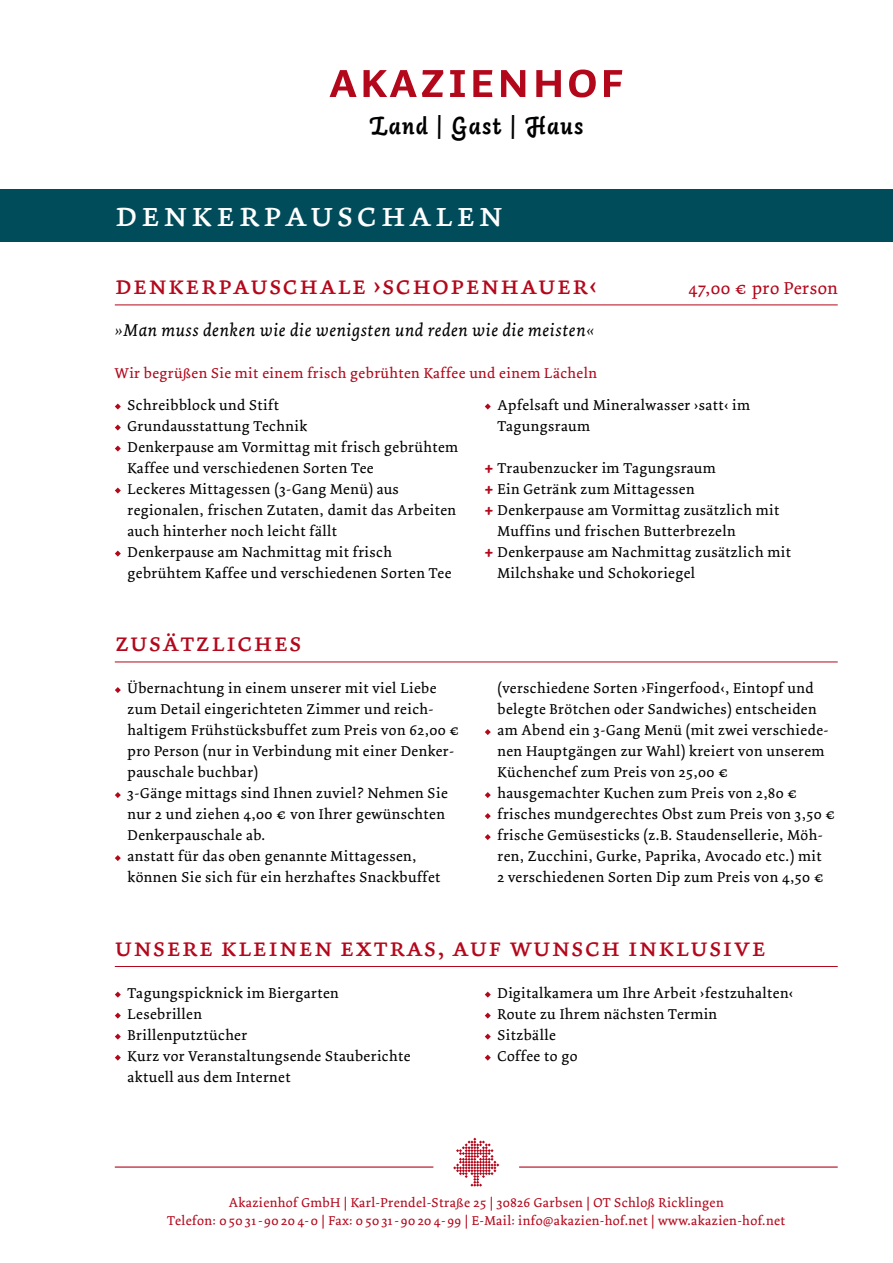
<style>
.page{position:relative;width:893px;height:1263px;background:#fff}
.page>*{position:absolute;margin:0;border:0;box-sizing:border-box;transform-origin:0 0}
.t1{font:51.3px "Auto 3 Bold Sm Cp";letter-spacing:.03em;color:#b3071b}
.t2{font:36px "Dolly Small Caps";letter-spacing:.08em;color:#fff}
.t3{font:27px "Dolly Small Caps";letter-spacing:.03em;color:#b3071b}
.t4{font:italic 700 24.3px "Auto 3";letter-spacing:.05em;color:#000}
.t5{font:italic 18px "Dolly";letter-spacing:.03em;color:#000}
.t6{font:18px "Dolly";letter-spacing:.03em;color:#b3071b}
.t7{font:15px/21px "Dolly";letter-spacing:.03em;color:#000}
.t8{font:15px "Dolly";letter-spacing:.03em;color:#b3071b}
.t9{font:13.5px/18px "Dolly";letter-spacing:.03em;color:#b3071b;text-align:center}
.s1{font-weight:700;font-size:18px;color:#b3071b}
</style>
<div class="page">
<div style="left:0;top:189px;width:893px;height:53px;background:#004c5b"></div>
<svg style="left:453px;top:1138px;width:46px;height:49px"></svg>
<hr style="left:115px;top:1166px;width:318px;height:1px;background:#b3071b">
<hr style="left:519px;top:1166px;width:319px;height:1px;background:#b3071b">
<svg style="left:115px;top:687px;width:6px;height:6px"></svg>
<svg style="left:115px;top:792px;width:6px;height:6px"></svg>
<svg style="left:115px;top:855px;width:6px;height:6px"></svg>
<svg style="left:115px;top:991px;width:6px;height:6px"></svg>
<svg style="left:115px;top:1012px;width:6px;height:6px"></svg>
<svg style="left:115px;top:1033px;width:6px;height:6px"></svg>
<svg style="left:115px;top:1054px;width:6px;height:6px"></svg>
<svg style="left:485px;top:991px;width:6px;height:6px"></svg>
<svg style="left:485px;top:1012px;width:6px;height:6px"></svg>
<svg style="left:485px;top:1033px;width:6px;height:6px"></svg>
<svg style="left:485px;top:1054px;width:6px;height:6px"></svg>
<svg style="left:485px;top:729px;width:6px;height:6px"></svg>
<svg style="left:485px;top:792px;width:6px;height:6px"></svg>
<svg style="left:485px;top:813px;width:6px;height:6px"></svg>
<svg style="left:485px;top:834px;width:6px;height:6px"></svg>
<svg style="left:115px;top:403px;width:6px;height:6px"></svg>
<svg style="left:115px;top:424px;width:6px;height:6px"></svg>
<svg style="left:115px;top:445px;width:6px;height:6px"></svg>
<svg style="left:115px;top:487px;width:6px;height:6px"></svg>
<svg style="left:115px;top:550px;width:6px;height:6px"></svg>
<hr style="left:115px;top:305px;width:723px;height:1px;background:#b3071b">
<svg style="left:485px;top:403px;width:6px;height:6px"></svg>
<hr style="left:115px;top:662px;width:723px;height:1px;background:#b3071b">
<hr style="left:115px;top:966px;width:723px;height:1px;background:#b3071b">
<h1 class="t1" style="left:328px;top:50px;width:297px">Akazienhof</h1>
<h3 class="t4" style="left:369px;top:111px;width:216px">Land | Gast | Haus</h3>
<h2 class="t2" style="left:115px;top:193px;width:390px">denkerpauschalen</h2>
<h3 class="t3" style="left:115px;top:269px;width:483px">denkerpauschale ›schopenhauer‹</h3>
<p class="t5" style="left:115px;top:319px;width:481px">»Man muss denken wie die wenigsten und reden wie die meisten«</p>
<p class="t8" style="left:115px;top:364px;width:484px">Wir begrüßen Sie mit einem frisch gebrühten Kaffee und einem Lächeln</p>
<p class="t7" style="left:497px;top:394px;width:254px">Apfelsaft und Mineralwasser ›satt‹ im<br>Tagungsraum</p>
<p class="t7" style="left:485px;top:457px;width:232px"><span class="s1">+</span> Traubenzucker im Tagungsraum</p>
<p class="t7" style="left:485px;top:478px;width:211px"><span class="s1">+</span> Ein Getränk zum Mittagessen</p>
<p class="t7" style="left:485px;top:499px;width:296px"><span class="s1">+</span> Denkerpause am Vormittag zusätzlich mit</p>
<p class="t7" style="left:497px;top:520px;width:239px">Muffins und frischen Butterbrezeln</p>
<p class="t7" style="left:485px;top:541px;width:308px"><span class="s1">+</span> Denkerpause am Nachmittag zusätzlich mit</p>
<p class="t7" style="left:497px;top:562px;width:199px">Milchshake und Schokoriegel</p>
<p class="t6" style="left:688px;top:277px;width:151px">47,00 € pro Person</p>
<p class="t7" style="left:128px;top:394px;width:332px">Schreibblock und Stift<br>Grundausstattung Technik<br>Denkerpause am Vormittag mit frisch gebrühtem Kaffee und verschiedenen Sorten Tee<br>Leckeres Mittagessen (3-Gang Menü) aus regionalen, frischen Zutaten, damit das Arbeiten auch hinterher noch leicht fällt<br>Denkerpause am Nachmittag mit frisch gebrühtem Kaffee und verschiedenen Sorten Tee</p>
<h3 class="t3" style="left:115px;top:626px;width:189px">zusätzliches</h3>
<p class="t7" style="left:128px;top:678px;width:334px">Übernachtung in einem unserer mit viel Liebe zum Detail eingerichteten Zimmer und reich&shy;haltigem Frühstücksbuffet zum Preis von 62,00 € pro Person (nur in Verbindung mit einer Denker&shy;pauschale buchbar)<br>3-Gänge mittags sind Ihnen zuviel? Nehmen Sie nur 2 und ziehen 4,00 € von Ihrer gewünschten Denkerpauschale ab.<br>anstatt für das oben genannte Mittagessen, können Sie sich für ein herzhaftes Snackbuffet</p>
<p class="t7" style="left:497px;top:678px;width:340px">(verschiedene Sorten ›Fingerfood‹, Eintopf und belegte Brötchen oder Sandwiches) entscheiden am Abend ein 3-Gang Menü (mit zwei verschiede&shy;nen Hauptgängen zur Wahl) kreiert von unserem Küchenchef zum Preis von 25,00 €<br>hausgemachter Kuchen zum Preis von 2,80 € frisches mundgerechtes Obst zum Preis von 3,50 € frische Gemüsesticks (z.B. Staudensellerie, Möh&shy;ren, Zucchini, Gurke, Paprika, Avocado etc.) mit<br>2 verschiedenen Sorten Dip zum Preis von 4,50 €</p>
<h3 class="t3" style="left:115px;top:931px;width:653px">unsere kleinen extras, auf wunsch inklusive</h3>
<p class="t7" style="left:128px;top:982px;width:284px">Tagungspicknick im Biergarten<br>Lesebrillen<br>Brillenputztücher<br>Kurz vor Veranstaltungsende Stauberichte aktuell aus dem Internet</p>
<p class="t7" style="left:497px;top:982px;width:297px">Digitalkamera um Ihre Arbeit ›festzuhalten‹<br>Route zu Ihrem nächsten Termin<br>Sitzbälle<br>Coffee to go</p>
<p class="t9" style="left:167px;top:1194px;width:619px">Akazienhof GmbH | Karl-Prendel-Straße 25 | 30826 Garbsen | OT Schloß Ricklingen<br>Telefon: 0 50 31 -90 20 4-0 | Fax: 0 50 31 -90 20 4-99 | E-Mail: info@akazien-hof.net | www.akazien-hof.net</p>
</div>
